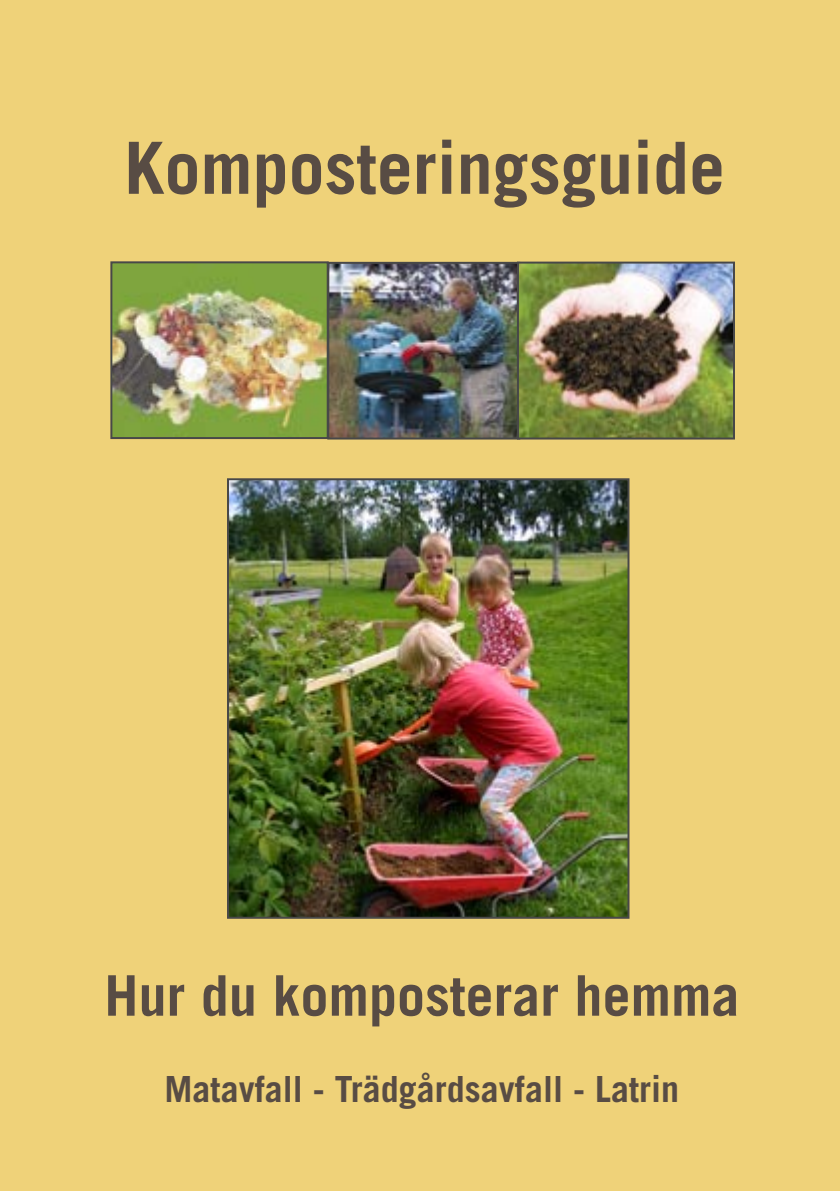
<style>
.page{position:relative;width:840px;height:1191px;background:#fff}
.page>*{position:absolute;margin:0;border:0;box-sizing:border-box;transform-origin:0 0}
.t1{font:700 72px "Trade Gothic LT";color:#584c44}
.t2{font:700 56px "Trade Gothic LT";color:#584c44}
.t3{font:700 36px "Trade Gothic LT";color:#584c44}
</style>
<div class="page">
<div style="left:0;top:0;width:839px;height:1191px;background:#efd279"></div>
<img style="left:113px;top:264px;width:403px;height:172px">
<div style="left:327px;top:262px;width:193px;height:177px;border:2px solid #484848"></div>
<img style="left:519px;top:264px;width:212px;height:172px">
<div style="left:516px;top:261px;width:218px;height:178px;border:2px solid #484848"></div>
<div style="left:110px;top:261px;width:218px;height:178px;border:2px solid #484848"></div>
<img style="left:230px;top:481px;width:396px;height:434px">
<div style="left:227px;top:478px;width:402px;height:440px;border:2px solid #484848"></div>
<p class="t1" style="left:124px;top:124px;width:601px">Komposteringsguide</p>
<p class="t2" style="left:104px;top:961px;width:636px">Hur du komposterar hemma</p>
<p class="t3" style="left:164px;top:1067px;width:516px">Matavfall - Trädgårdsavfall - Latrin</p>
</div>
